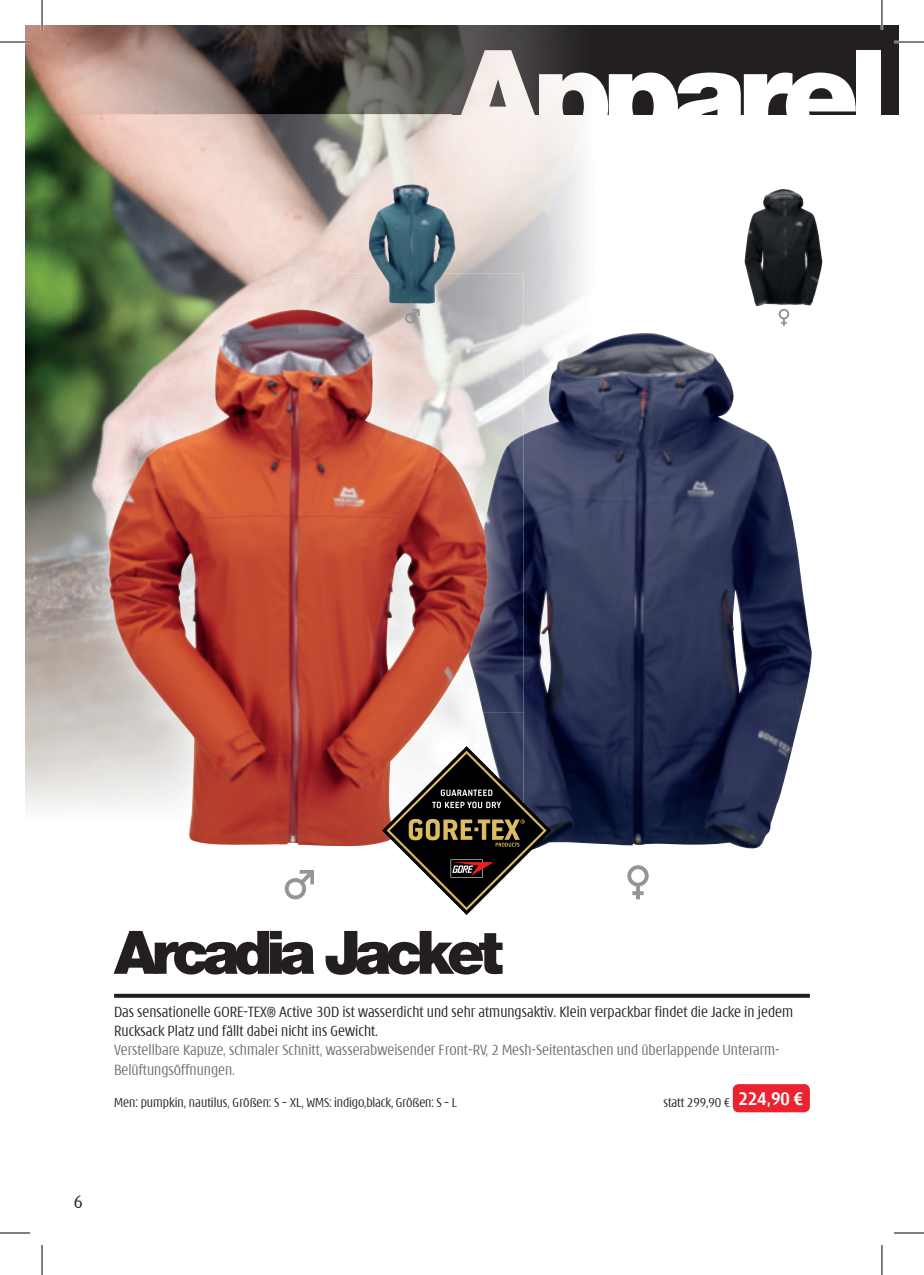
<style>
.page{position:relative;width:924px;height:1275px;background:#fff}
.page>*{position:absolute;margin:0;border:0;box-sizing:border-box;transform-origin:0 0}
.t1{font:900 122.8px "Helvetica Neue";letter-spacing:-.08em;color:#fff}
.t2{font:900 60px "Helvetica Neue";letter-spacing:-.1em;color:#231f20}
.t3{font:300 condensed 20px "Modena";color:#231f20}
.t4{font:300 condensed 16px/19.2px "Modena";color:#231f20}
.t5{font:300 condensed 16px/19.2px "Modena";color:#6c6d70}
.t6{font:300 condensed 14px "Modena";letter-spacing:-.01em;color:#231f20}
.s1{font-weight:700;font-size:20px;color:#fff}
</style>
<div class="page">
<div style="left:25px;top:25px;width:873px;height:89px;background:#231f20"></div>
<img style="left:25px;top:25px;width:559px;height:301px">
<img style="left:25px;top:326px;width:47px;height:483px">
<div style="left:452px;top:114px;width:132px;height:44px;background:#f6efeb"></div>
<img style="left:452px;top:50px;width:141px;height:64px">
<img style="left:523px;top:333px;width:288px;height:516px">
<img style="left:137px;top:273px;width:386px;height:161px">
<img style="left:72px;top:273px;width:65px;height:534px">
<img style="left:488px;top:434px;width:35px;height:278px">
<img style="left:488px;top:712px;width:35px;height:34px">
<img style="left:108px;top:309px;width:380px;height:537px">
<svg style="left:114px;top:993px;width:695px;height:4px;background:#4f4b4c"></svg>
<div style="left:732px;top:1084px;width:77px;height:28px;background:#eb222f;border-radius:6px"></div>
<svg style="left:382px;top:746px;width:169px;height:169px"></svg>
<img style="left:368px;top:184px;width:87px;height:119px">
<img style="left:744px;top:189px;width:78px;height:117px">
<svg style="left:778px;top:309px;width:11px;height:17px"></svg>
<svg style="left:404px;top:309px;width:15px;height:15px"></svg>
<svg style="left:627px;top:865px;width:21px;height:34px"></svg>
<svg style="left:284px;top:870px;width:30px;height:30px"></svg>
<hr style="left:0;top:41px;width:30px;height:2px;background:#fff">
<hr style="left:893px;top:41px;width:30px;height:2px;background:#fff">
<hr style="left:41px;top:0;width:2px;height:30px;background:#fff">
<hr style="left:880px;top:0;width:2px;height:30px;background:#fff">
<hr style="left:0;top:42px;width:30px;height:1px;background:#000">
<hr style="left:893px;top:42px;width:30px;height:1px;background:#000">
<hr style="left:0;top:1232px;width:30px;height:1px;background:#000">
<hr style="left:893px;top:1232px;width:30px;height:1px;background:#000">
<hr style="left:42px;top:0;width:1px;height:30px;background:#000">
<hr style="left:42px;top:1245px;width:1px;height:30px;background:#000">
<hr style="left:881px;top:0;width:1px;height:30px;background:#000">
<hr style="left:881px;top:1245px;width:1px;height:30px;background:#000">
<h1 class="t1" style="left:453px;top:21px;width:436px">Apparel</h1>
<h2 class="t2" style="left:114px;top:916px;width:390px">Arcadia Jacket</h2>
<p class="t4" style="left:114px;top:1003px;width:680px">Das sensationelle GORE-TEX® Active 30D ist wasserdicht und sehr atmungsaktiv. Klein verpackbar findet die Jacke in jedem<br>Rucksack Platz und fällt dabei nicht ins Gewicht.</p>
<p class="t5" style="left:114px;top:1041px;width:667px">Verstellbare Kapuze, schmaler Schnitt, wasserabweisender Front-RV, 2 Mesh-Seitentaschen und überlappende Unterarm-<br>Belüftungsöffnungen.</p>
<p class="t6" style="left:114px;top:1095px;width:344px">Men: pumpkin, nautilus, Größen: S – XL, WMS: indigo,black, Größen: S – L</p>
<p class="t6" style="left:663px;top:1095px;width:141px">statt 299,90 € <span class="s1">224,90 €</span></p>
<p class="t3" style="left:73px;top:1192px;width:11px">6</p>
</div>
